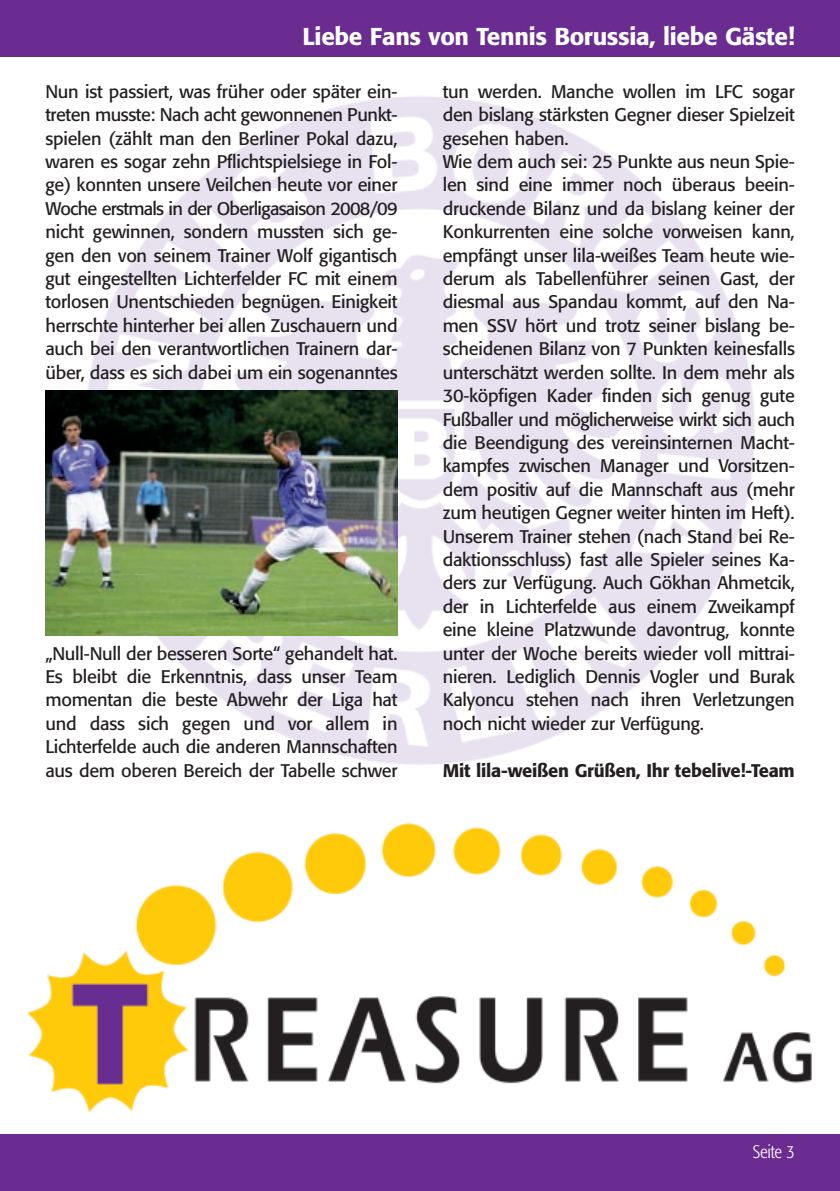
<style>
.page{position:relative;width:840px;height:1191px;background:#fff}
.page>*{position:absolute;margin:0;border:0;box-sizing:border-box;transform-origin:0 0}
.t1{font:500 24px "FO16";color:#fff}
.t2{font:18px/23.4px "FO16";color:#231f20;text-align:justify}
.t3{font:500 18px "FO16";color:#231f20}
.t4{font:300 condensed 18px "FO16";color:#fff}
</style>
<div class="page">
<img style="left:76px;top:96px;width:679px;height:669px">
<div style="left:0;top:0;width:839px;height:57px;background:#6a2c91"></div>
<img style="left:28px;top:822px;width:784px;height:290px">
<div style="left:0;top:1134px;width:839px;height:57px;background:#6a2c91"></div>
<img style="left:45px;top:391px;width:352px;height:244px">
<h1 class="t1" style="left:302px;top:23px;width:493px">Liebe Fans von Tennis Borussia, liebe Gäste!</h1>
<p class="t2" style="left:442px;top:80px;width:353px;text-align:left">tun werden. Manche wollen im LFC sogar den bislang stärksten Gegner dieser Spielzeit gesehen haben.<br>Wie dem auch sei: 25 Punkte aus neun Spie&shy;len sind eine immer noch überaus beein&shy;druckende Bilanz und da bislang keiner der Konkurrenten eine solche vorweisen kann, empfängt unser lila-weißes Team heute wie&shy;derum als Tabellenführer seinen Gast, der diesmal aus Spandau kommt, auf den Na&shy;men SSV hört und trotz seiner bislang be&shy;scheidenen Bilanz von 7 Punkten keinesfalls unterschätzt werden sollte. In dem mehr als 30-köpfigen Kader finden sich genug gute Fußballer und möglicherweise wirkt sich auch die Beendigung des vereinsinternen Macht&shy;kampfes zwischen Manager und Vorsitzen&shy;dem positiv auf die Mannschaft aus (mehr zum heutigen Gegner weiter hinten im Heft).<br>Unserem Trainer stehen (nach Stand bei Re&shy;daktionsschluss) fast alle Spieler seines Ka&shy;ders zur Verfügung. Auch Gökhan Ahmetcik, der in Lichterfelde aus einem Zweikampf eine kleine Platzwunde davontrug, konnte unter der Woche bereits wieder voll mittrai&shy;nieren. Lediglich Dennis Vogler und Burak Kalyoncu stehen nach ihren Verletzungen noch nicht wieder zur Verfügung.</p>
<p class="t3" style="left:442px;top:760px;width:353px">Mit lila-weißen Grüßen, Ihr tebelive!-Team</p>
<p class="t2" style="left:45px;top:80px;width:353px">Nun ist passiert, was früher oder später ein&shy;treten musste: Nach acht gewonnenen Punkt&shy;spielen (zählt man den Berliner Pokal dazu, waren es sogar zehn Pflichtspielsiege in Fol&shy;ge) konnten unsere Veilchen heute vor einer Woche erstmals in der Oberligasaison 2008/09 nicht gewinnen, sondern mussten sich ge&shy;gen den von seinem Trainer Wolf gigantisch gut eingestellten Lichterfelder FC mit einem torlosen Unentschieden begnügen. Einigkeit herrschte hinterher bei allen Zuschauern und auch bei den verantwortlichen Trainern dar&shy;über, dass es sich dabei um ein sogenanntes</p>
<p class="t2" style="left:45px;top:641px;width:353px">„Null-Null der besseren Sorte“ gehandelt hat.<br>Es bleibt die Erkenntnis, dass unser Team momentan die beste Abwehr der Liga hat und dass sich gegen und vor allem in Lichterfelde auch die anderen Mannschaften aus dem oberen Bereich der Tabelle schwer</p>
<p class="t4" style="left:752px;top:1141px;width:43px">Seite 3</p>
</div>
